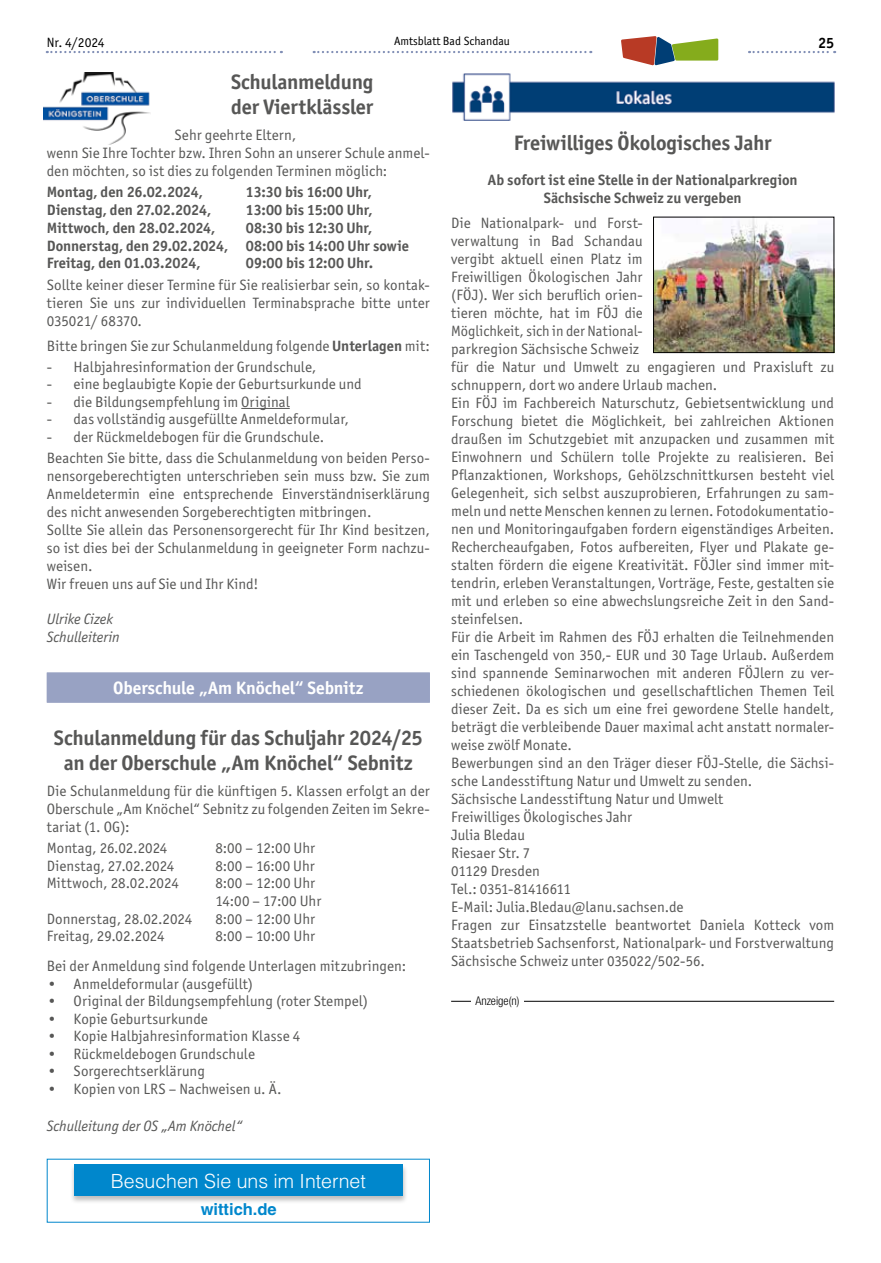
<style>
.page{position:relative;width:881px;height:1263px;background:#fff}
.page>*{position:absolute;margin:0;border:0;box-sizing:border-box;transform-origin:0 0}
.t1{font:700 21px/25.2px "Officina San ITC";letter-spacing:-.01em;color:#575756}
.t2{font:300 19.5px "Helvetica LT";color:#fff}
.t3{font:700 18px "Officina San ITC";letter-spacing:-.005em;color:#fff}
.t4{font:700 16.5px "Helvetica LT";color:#0087cc}
.t5{font:15px/18px "Officina San ITC";letter-spacing:.01em;color:#575756}
.t6{font:700 15px/17.9px "Officina San ITC";letter-spacing:-.005em;color:#575756;text-align:center}
.t7{font:italic 15px/18px "Officina San ITC";color:#575756}
.t8{font:700 15px "Officina San ITC";color:#000}
.t9{font:13.5px "Officina San ITC";color:#000}
.t10{font:12px "Officina San ITC";color:#000}
.t11{font:300 condensed 12px "Helvetica Neue LT";color:#000}
.s1{font-weight:700}
</style>
<div class="page">
<svg style="left:313px;top:51px;width:278px;height:2px"></svg>
<svg style="left:47px;top:51px;width:235px;height:2px"></svg>
<svg style="left:748px;top:51px;width:86px;height:2px"></svg>
<svg style="left:621px;top:36px;width:97px;height:29px"></svg>
<img style="left:452px;top:73px;width:381px;height:48px">
<hr style="left:241px;top:408px;width:48px;height:1px;background:#575756">
<div style="left:47px;top:672px;width:382px;height:30px;background:#b9c0d6"></div>
<div style="left:47px;top:673px;width:382px;height:30px;background:#98a2c3"></div>
<img style="left:44px;top:72px;width:106px;height:72px">
<img style="left:655px;top:219px;width:176px;height:132px">
<div style="left:653px;top:217px;width:180px;height:136px;border:1px solid #000"></div>
<hr style="left:451px;top:1001px;width:382px;height:1px;background:#000">
<div style="left:471px;top:997px;width:52px;height:6px;background:#fff"></div>
<div style="left:70px;top:1164px;width:337px;height:40px;background:#000;opacity:.26"></div>
<div style="left:74px;top:1164px;width:328px;height:32px;background:#0087cc"></div>
<p class="t9" style="left:47px;top:34px;width:59px">Nr. 4/2024</p>
<p class="t10" style="left:394px;top:34px;width:117px">Amtsblatt Bad Schandau</p>
<p class="t8" style="left:817px;top:34px;width:18px">25</p>
<h1 class="t1" style="left:231px;top:69px;width:144px">Schulanmeldung der Viertklässler</h1>
<p class="t5" style="left:47px;top:126px;width:384px;text-indent:128px">Sehr geehrte Eltern,<br>wenn Sie Ihre Tochter bzw. Ihren Sohn an unserer Schule anmel&shy;den möchten, so ist dies zu folgenden Terminen möglich:</p>
<p class="t6" style="left:47px;top:183px;width:158px">Montag, den 26.02.2024,</p>
<p class="t6" style="left:246px;top:183px;width:127px">13:30 bis 16:00 Uhr,</p>
<p class="t6" style="left:47px;top:201px;width:166px">Dienstag, den 27.02.2024,</p>
<p class="t6" style="left:246px;top:201px;width:128px">13:00 bis 15:00 Uhr,</p>
<p class="t6" style="left:47px;top:219px;width:170px">Mittwoch, den 28.02.2024,</p>
<p class="t6" style="left:47px;top:219px;width:363px;text-align:left;text-indent:199px">08:30 bis 12:30 Uhr,<br>Donnerstag, den 29.02.2024, 08:00 bis 14:00 Uhr sowie<br>Freitag, den 01.03.2024,</p>
<p class="t6" style="left:246px;top:254px;width:129px">09:00 bis 12:00 Uhr.</p>
<p class="t5" style="left:47px;top:276px;width:384px;text-align:justify">Sollte keiner dieser Termine für Sie realisierbar sein, so kontak&shy;tieren Sie uns zur individuellen Terminabsprache bitte unter 035021/ 68370.</p>
<p class="t5" style="left:47px;top:337px;width:384px">Bitte bringen Sie zur Schulanmeldung folgende <span class="s1">Unterlagen</span> mit:</p>
<p class="t5" style="left:47px;top:358px;width:271px">- Halbjahresinformation der Grundschule,</p>
<p class="t5" style="left:47px;top:375px;width:316px">- eine beglaubigte Kopie der Geburtsurkunde und</p>
<p class="t5" style="left:47px;top:393px;width:244px">- die Bildungsempfehlung im Original</p>
<p class="t5" style="left:47px;top:410px;width:303px">- das vollständig ausgefüllte Anmeldeformular,</p>
<p class="t5" style="left:47px;top:426px;width:384px;line-height:21.3px">- der Rückmeldebogen für die Grundschule.<br>Beachten Sie bitte, dass die Schulanmeldung von beiden Perso-</p>
<p class="t5" style="left:47px;top:467px;width:384px">nensorgeberechtigten unterschrieben sein muss bzw. Sie zum Anmeldetermin eine entsprechende Einverständniserklärung des nicht anwesenden Sorgeberechtigten mitbringen.<br>Sollte Sie allein das Personensorgerecht für Ihr Kind besitzen, so ist dies bei der Schulanmeldung in geeigneter Form nachzu&shy;weisen.<br>Wir freuen uns auf Sie und Ihr Kind!</p>
<p class="t7" style="left:47px;top:610px;width:74px">Ulrike Cizek<br>Schulleiterin</p>
<p class="t3" style="left:113px;top:677px;width:251px">Oberschule „Am Knöchel“ Sebnitz</p>
<h1 class="t1" style="left:54px;top:725px;width:370px;text-align:center">Schulanmeldung für das Schuljahr 2024/25 an der Oberschule „Am Knöchel“ Sebnitz</h1>
<p class="t5" style="left:47px;top:782px;width:384px;text-align:justify">Die Schulanmeldung für die künftigen 5. Klassen erfolgt an der Oberschule „Am Knöchel“ Sebnitz zu folgenden Zeiten im Sekre&shy;tariat (1. OG):</p>
<p class="t5" style="left:47px;top:839px;width:122px">Montag, 26.02.2024</p>
<p class="t5" style="left:215px;top:839px;width:101px">8:00 – 12:00 Uhr</p>
<p class="t5" style="left:47px;top:856px;width:129px">Dienstag, 27.02.2024</p>
<p class="t5" style="left:215px;top:856px;width:101px">8:00 – 16:00 Uhr</p>
<p class="t5" style="left:47px;top:874px;width:133px">Mittwoch, 28.02.2024</p>
<p class="t5" style="left:215px;top:874px;width:107px">8:00 – 12:00 Uhr<br>14:00 – 17:00 Uhr</p>
<p class="t5" style="left:47px;top:909px;width:147px">Donnerstag, 28.02.2024</p>
<p class="t5" style="left:215px;top:909px;width:101px">8:00 – 12:00 Uhr</p>
<p class="t5" style="left:47px;top:927px;width:119px">Freitag, 29.02.2024</p>
<p class="t5" style="left:47px;top:921px;width:361px;line-height:30px;text-indent:168px">8:00 – 10:00 Uhr<br>Bei der Anmeldung sind folgende Unterlagen mitzubringen:</p>
<p class="t5" style="left:47px;top:974px;width:208px">• Anmeldeformular (ausgefüllt)</p>
<p class="t5" style="left:47px;top:992px;width:323px">• Original der Bildungsempfehlung (roter Stempel)</p>
<p class="t5" style="left:47px;top:1009px;width:162px">• Kopie Geburtsurkunde</p>
<p class="t5" style="left:47px;top:1027px;width:255px">• Kopie Halbjahresinformation Klasse 4</p>
<p class="t5" style="left:47px;top:1045px;width:209px">• Rückmeldebogen Grundschule</p>
<p class="t5" style="left:47px;top:1062px;width:159px">• Sorgerechtserklärung</p>
<p class="t5" style="left:47px;top:1080px;width:236px">• Kopien von LRS – Nachweisen u. Ä.</p>
<p class="t7" style="left:47px;top:1117px;width:197px">Schulleitung der OS „Am Knöchel“</p>
<h2 class="t2" style="left:111px;top:1169px;width:256px">Besuchen Sie uns im Internet</h2>
<p class="t4" style="left:201px;top:1199px;width:77px">wittich.de</p>
<h1 class="t1" style="left:513px;top:130px;width:259px">Freiwilliges Ökologisches Jahr</h1>
<p class="t6" style="left:487px;top:171px;width:311px">Ab sofort ist eine Stelle in der Nationalparkregion<br>Sächsische Schweiz zu vergeben</p>
<p class="t5" style="left:451px;top:214px;width:384px">Die Nationalpark- und Forst-<br>verwaltung in Bad Schandau<br>vergibt aktuell einen Platz im<br>Freiwilligen Ökologischen Jahr<br>(FÖJ). Wer sich beruflich orien-<br>tieren möchte, hat im FÖJ die<br>Möglichkeit, sich in der National-<br>parkregion Sächsische Schweiz<br>für die Natur und Umwelt zu engagieren und Praxisluft zu schnuppern, dort wo andere Urlaub machen.<br>Ein FÖJ im Fachbereich Naturschutz, Gebietsentwicklung und Forschung bietet die Möglichkeit, bei zahlreichen Aktionen draußen im Schutzgebiet mit anzupacken und zusammen mit Einwohnern und Schülern tolle Projekte zu realisieren. Bei Pflanzaktionen, Workshops, Gehölzschnittkursen besteht viel Gelegenheit, sich selbst auszuprobieren, Erfahrungen zu sam&shy;meln und nette Menschen kennen zu lernen. Fotodokumentatio&shy;nen und Monitoringaufgaben fordern eigenständiges Arbeiten.<br>Rechercheaufgaben, Fotos aufbereiten, Flyer und Plakate ge&shy;stalten fördern die eigene Kreativität. FÖJler sind immer mit&shy;tendrin, erleben Veranstaltungen, Vorträge, Feste, gestalten sie mit und erleben so eine abwechslungsreiche Zeit in den Sand&shy;steinfelsen.<br>Für die Arbeit im Rahmen des FÖJ erhalten die Teilnehmenden ein Taschengeld von 350,- EUR und 30 Tage Urlaub. Außerdem sind spannende Seminarwochen mit anderen FÖJlern zu ver&shy;schiedenen ökologischen und gesellschaftlichen Themen Teil dieser Zeit. Da es sich um eine frei gewordene Stelle handelt, beträgt die verbleibende Dauer maximal acht anstatt normaler&shy;weise zwölf Monate.<br>Bewerbungen sind an den Träger dieser FÖJ-Stelle, die Sächsi&shy;sche Landesstiftung Natur und Umwelt zu senden.<br>Sächsische Landesstiftung Natur und Umwelt<br>Freiwilliges Ökologisches Jahr<br>Julia Bledau<br>Riesaer Str. 7<br>01129 Dresden<br>Tel.: 0351-81416611<br>E-Mail: Julia.Bledau@lanu.sachsen.de<br>Fragen zur Einsatzstelle beantwortet Daniela Kotteck vom Staatsbetrieb Sachsenforst, Nationalpark- und Forstverwaltung Sächsische Schweiz unter 035022/502-56.</p>
<p class="t11" style="left:475px;top:994px;width:45px">Anzeige(n)</p>
</div>
